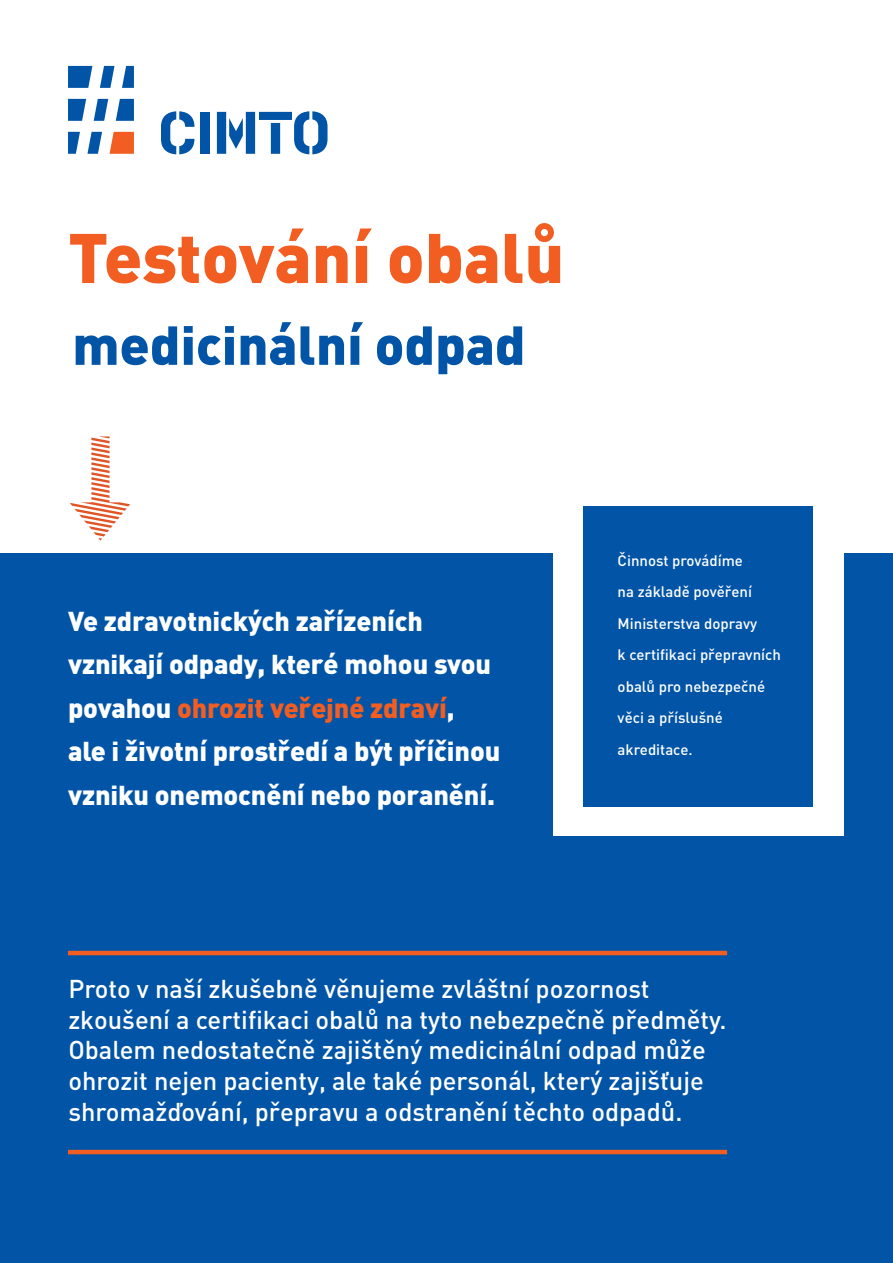
<style>
.page{position:relative;width:893px;height:1263px;background:#fff}
.page>*{position:absolute;margin:0;border:0;box-sizing:border-box;transform-origin:0 0}
.t1{font:900 69px "DIN Pro";color:#f25d21}
.n1{font:900 54px "DIN Pro";color:#0154a6}
.n1-2{font:900 27px/43.5px "DIN Pro";letter-spacing:-.005em;color:#fff}
.text_1{font:500 25.5px/30.6px "DIN Pro";color:#fff}
.t2{font:500 15px/31.5px "DIN Pro";color:#fff}
.s1{color:#f25d21}
</style>
<div class="page">
<svg style="left:161px;top:111px;width:33px;height:43px"></svg>
<div style="left:200px;top:112px;width:10px;height:42px;background:#0154a6"></div>
<svg style="left:217px;top:111px;width:111px;height:43px"></svg>
<svg style="left:100px;top:66px;width:14px;height:22px"></svg>
<svg style="left:122px;top:66px;width:12px;height:22px"></svg>
<svg style="left:68px;top:66px;width:24px;height:22px"></svg>
<svg style="left:94px;top:99px;width:14px;height:22px"></svg>
<svg style="left:68px;top:99px;width:18px;height:22px"></svg>
<svg style="left:116px;top:99px;width:18px;height:22px"></svg>
<svg style="left:110px;top:132px;width:24px;height:22px"></svg>
<svg style="left:87px;top:132px;width:15px;height:22px"></svg>
<svg style="left:68px;top:132px;width:12px;height:22px"></svg>
<div style="left:0;top:553px;width:893px;height:710px;background:#0154a6"></div>
<div style="left:554px;top:476px;width:290px;height:359px;background:#fff"></div>
<div style="left:584px;top:506px;width:229px;height:301px;background:#0154a6"></div>
<hr style="left:68px;top:951px;width:659px;height:4px;background:#f25d21">
<hr style="left:68px;top:1150px;width:659px;height:4px;background:#f25d21">
<svg style="left:70px;top:436px;width:60px;height:105px"></svg>
<p class="t1" style="left:68px;top:211px;width:498px">Testování obalů</p>
<p class="n1" style="left:72px;top:309px;width:455px">medicinální odpad</p>
<p class="n1-2" style="left:68px;top:601px;width:434px">Ve zdravotnických zařízeních vznikají odpady, které mohou svou povahou <span class="s1">ohrozit veřejné zdraví</span>,<br>ale i životní prostředí a být příčinou vzniku onemocnění nebo poranění.</p>
<p class="t2" style="left:618px;top:544px;width:127px">Činnost provádíme</p>
<p class="t2" style="left:618px;top:576px;width:165px">na základě pověření<br>Ministerstva dopravy<br>k certifikaci přepravních obalů pro nebezpečné věci a příslušné akreditace.</p>
<p class="text_1" style="left:68px;top:973px;width:660px">Proto v naší zkušebně věnujeme zvláštní pozornost zkoušení a certifikaci obalů na tyto nebezpečně předměty.<br>Obalem nedostatečně zajištěný medicinální odpad může ohrozit nejen pacienty, ale také personál, který zajišťuje shromažďování, přepravu a odstranění těchto odpadů.</p>
</div>
